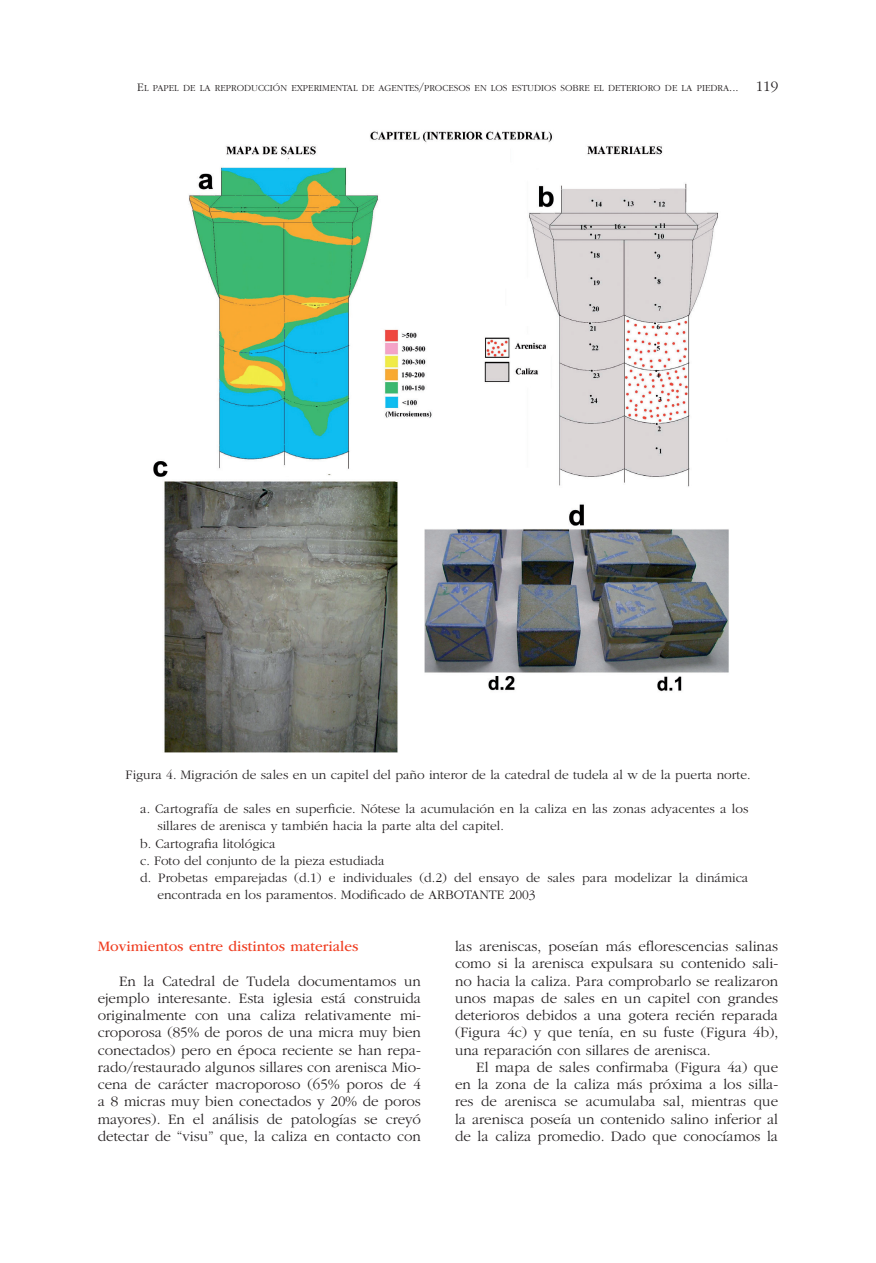
<style>
.page{position:relative;width:876px;height:1263px;background:#fff}
.page>*{position:absolute;margin:0;border:0;box-sizing:border-box;transform-origin:0 0}
.t1{font:300 15px/17.2px "ITC Garamond Std";color:#231f20;text-align:justify}
.t2{font:15px "ITC Garamond Std";color:#ef3e22}
.t3{font:300 13.5px "ITC Garamond Std";color:#231f20}
.t4{font:9.6px "ITC Garamond Std Lt SC800";color:#231f20}
.s1{font-size:12px}
.s2{font-family:"ITC Garamond Std";font-weight:300;font-size:15px}
</style>
<div class="page">
<img style="left:153px;top:131px;width:576px;height:622px">
<p class="t4" style="left:137px;top:82px;width:642px"><span class="s1">E</span>L PAPEL DE LA REPRODUCCIÓN EXPERIMENTAL DE AGENTES<span class="s1">/</span>PROCESOS EN LOS ESTUDIOS SOBRE EL DETERIORO DE LA PIEDRA<span class="s1">...</span> <span class="s2">119</span></p>
<p class="t3" style="left:126px;top:769px;width:626px">Figura 4. Migración de sales en un capitel del paño interor de la catedral de tudela al w de la puerta norte.</p>
<p class="t3" style="left:140px;top:804px;width:610px">a. Cartografía de sales en superficie. Nótese la acumulación en la caliza en las zonas adyacentes a los</p>
<p class="t3" style="left:157px;top:821px;width:348px">sillares de arenisca y también hacia la parte alta del capitel.</p>
<p class="t3" style="left:140px;top:838px;width:137px">b. Cartografia litológica</p>
<p class="t3" style="left:140px;top:855px;width:246px">c. Foto del conjunto de la pieza estudiada</p>
<p class="t3" style="left:140px;top:873px;width:609px">d. Probetas emparejadas (d.1) e individuales (d.2) del ensayo de sales para modelizar la dinámica</p>
<p class="t3" style="left:157px;top:890px;width:380px">encontrada en los paramentos. Modificado de ARBOTANTE 2003</p>
<p class="t2" style="left:98px;top:941px;width:262px">Movimientos entre distintos materiales</p>
<p class="t1" style="left:98px;top:973px;width:325px;text-indent:21px">En la Catedral de Tudela documentamos un ejemplo interesante. Esta iglesia está construida originalmente con una caliza relativamente mi&shy;croporosa (85% de poros de una micra muy bien conectados) pero en época reciente se han repa&shy;rado/restaurado algunos sillares con arenisca Mio&shy;cena de carácter macroporoso (65% poros de 4 a 8 micras muy bien conectados y 20% de poros mayores). En el análisis de patologías se creyó detectar de “visu” que, la caliza en contacto con</p>
<p class="t1" style="left:455px;top:939px;width:325px">las areniscas, poseían más eflorescencias salinas como si la arenisca expulsara su contenido sali&shy;no hacia la caliza. Para comprobarlo se realizaron unos mapas de sales en un capitel con grandes deterioros debidos a una gotera recién reparada (Figura 4c) y que tenía, en su fuste (Figura 4b), una reparación con sillares de arenisca.</p>
<p class="t1" style="left:455px;top:1060px;width:325px;text-indent:21px">El mapa de sales confirmaba (Figura 4a) que en la zona de la caliza más próxima a los silla&shy;res de arenisca se acumulaba sal, mientras que la arenisca poseía un contenido salino inferior al de la caliza promedio. Dado que conocíamos la</p>
</div>
